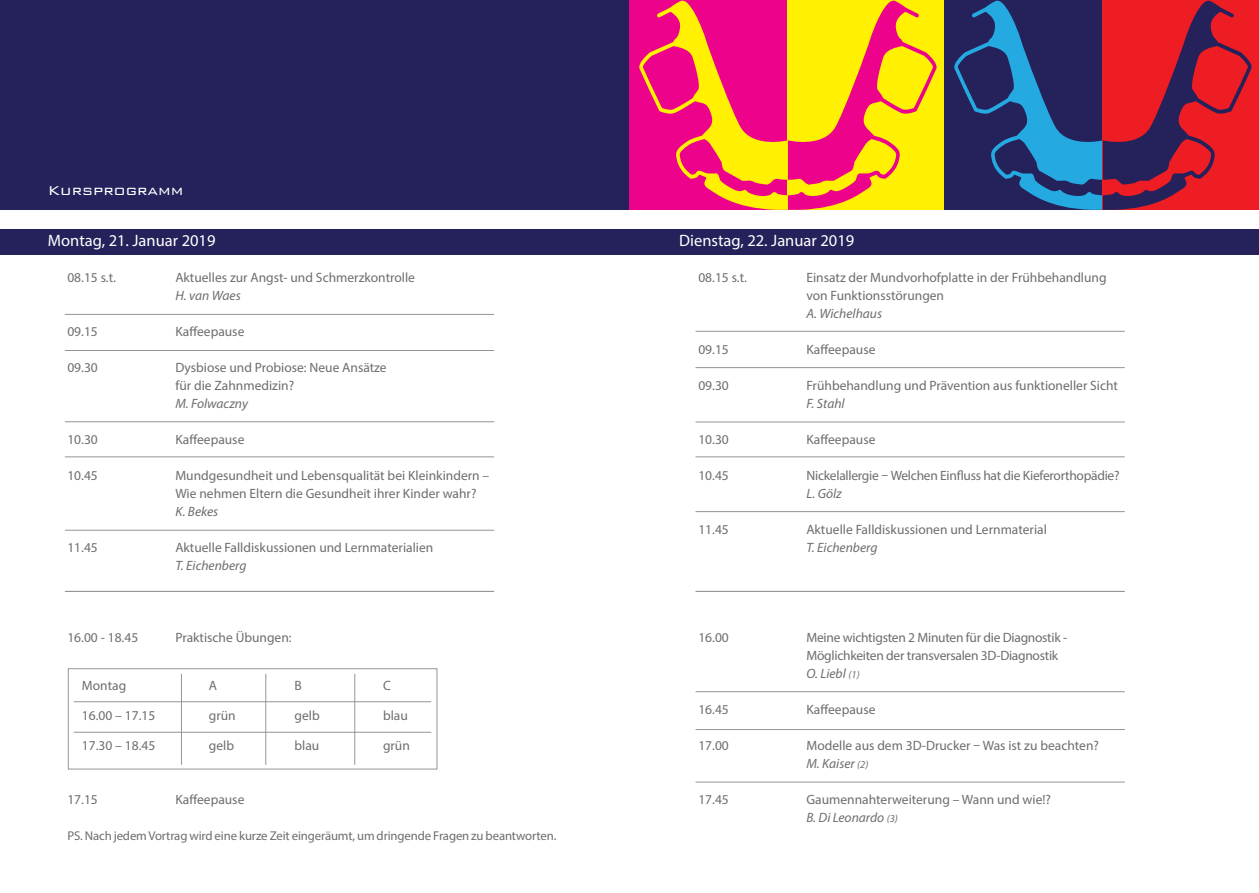
<style>
.page{position:relative;width:1259px;height:893px;background:#fff}
.page>*{position:absolute;margin:0;border:0;box-sizing:border-box;transform-origin:0 0}
.t1{font:300 17.1px "Bank Gothic";color:#fff}
.t2{font:16.5px "Myriad Pro";color:#fff}
.t3{font:13.5px/18px "Myriad Pro";color:#6c6d70}
.t4{font:13.5px/18px "Myriad Pro";letter-spacing:-.02em;color:#6c6d70}
.t5{font:italic 13.5px "Myriad Pro";color:#6c6d70}
.t6{font:12.75px "Myriad Pro";letter-spacing:-.01em;color:#6c6d70}
.s1{font-size:13.5px}
.s2{font-style:italic}
.s3{font-style:italic;font-size:10.5px}
</style>
<div class="page">
<div style="left:0;top:0;width:1258px;height:210px;background:#24215b"></div>
<div style="left:629px;top:0;width:159px;height:210px;background:#ed028c"></div>
<div style="left:788px;top:0;width:156px;height:210px;background:#fff101"></div>
<div style="left:1103px;top:0;width:155px;height:210px;background:#ee1d23"></div>
<svg style="left:639px;top:0;width:298px;height:210px"></svg>
<svg style="left:954px;top:0;width:298px;height:210px"></svg>
<div style="left:0;top:229px;width:1258px;height:25px;background:#24215b"></div>
<hr style="left:695px;top:331px;width:429px;height:1px;background:#939598">
<hr style="left:695px;top:422px;width:429px;height:1px;background:#939598">
<hr style="left:65px;top:591px;width:429px;height:1px;background:#939598">
<hr style="left:695px;top:591px;width:429px;height:1px;background:#939598">
<hr style="left:695px;top:457px;width:429px;height:1px;background:#939598">
<hr style="left:695px;top:511px;width:429px;height:1px;background:#939598">
<hr style="left:695px;top:729px;width:429px;height:1px;background:#939598">
<hr style="left:695px;top:691px;width:429px;height:1px;background:#939598">
<hr style="left:695px;top:782px;width:429px;height:1px;background:#939598">
<hr style="left:695px;top:367px;width:429px;height:1px;background:#939598">
<hr style="left:65px;top:314px;width:429px;height:1px;background:#939598">
<hr style="left:65px;top:350px;width:429px;height:1px;background:#939598">
<hr style="left:65px;top:421px;width:429px;height:1px;background:#939598">
<hr style="left:65px;top:457px;width:429px;height:1px;background:#939598">
<hr style="left:65px;top:530px;width:429px;height:1px;background:#939598">
<div style="left:68px;top:668px;width:369px;height:101px;border:1px solid #939598"></div>
<hr style="left:74px;top:701px;width:357px;height:1px;background:#939598">
<hr style="left:181px;top:674px;width:1px;height:91px;background:#939598">
<hr style="left:265px;top:674px;width:1px;height:91px;background:#939598">
<hr style="left:354px;top:674px;width:1px;height:91px;background:#939598">
<hr style="left:74px;top:732px;width:357px;height:1px;background:#939598">
<p class="t1" style="left:48px;top:182px;width:137px">Kursprogramm</p>
<p class="t2" style="left:48px;top:231px;width:169px">Montag, 21. Januar 2019</p>
<p class="t2" style="left:679px;top:231px;width:176px">Dienstag, 22. Januar 2019</p>
<p class="t3" style="left:67px;top:269px;width:50px">08.15 s.t.</p>
<p class="t3" style="left:175px;top:269px;width:241px">Aktuelles zur Angst- und Schmerzkontrolle</p>
<p class="t5" style="left:175px;top:287px;width:67px">H. van Waes</p>
<p class="t3" style="left:67px;top:323px;width:32px">09.15</p>
<p class="t3" style="left:175px;top:323px;width:70px">Kaffeepause</p>
<p class="t3" style="left:67px;top:359px;width:32px">09.30</p>
<p class="t3" style="left:175px;top:359px;width:213px">Dysbiose und Probiose: Neue Ansätze für die Zahnmedizin?</p>
<p class="t5" style="left:175px;top:395px;width:74px">M. Folwaczny</p>
<p class="t3" style="left:67px;top:431px;width:32px">10.30</p>
<p class="t3" style="left:175px;top:431px;width:70px">Kaffeepause</p>
<p class="t3" style="left:67px;top:467px;width:32px">10.45</p>
<p class="t3" style="left:175px;top:467px;width:315px">Mundgesundheit und Lebensqualität bei Kleinkindern –<br>Wie nehmen Eltern die Gesundheit ihrer Kinder wahr?</p>
<p class="t5" style="left:175px;top:503px;width:44px">K. Bekes</p>
<p class="t3" style="left:67px;top:539px;width:32px">11.45</p>
<p class="t3" style="left:175px;top:539px;width:259px">Aktuelle Falldiskussionen und Lernmaterialien</p>
<p class="t5" style="left:175px;top:557px;width:72px">T. Eichenberg</p>
<p class="t3" style="left:67px;top:629px;width:72px">16.00 - 18.45</p>
<p class="t3" style="left:175px;top:629px;width:118px">Praktische Übungen:</p>
<p class="t3" style="left:82px;top:676px;width:46px">Montag</p>
<p class="t3" style="left:82px;top:706px;width:75px">16.00 – 17.15</p>
<p class="t3" style="left:82px;top:736px;width:75px">17.30 – 18.45</p>
<p class="t3" style="left:209px;top:676px;width:10px">A</p>
<p class="t3" style="left:294px;top:676px;width:9px">B</p>
<p class="t3" style="left:383px;top:676px;width:9px">C</p>
<p class="t3" style="left:209px;top:706px;width:28px">grün</p>
<p class="t3" style="left:294px;top:706px;width:27px">gelb</p>
<p class="t3" style="left:383px;top:706px;width:26px">blau</p>
<p class="t3" style="left:209px;top:736px;width:27px">gelb</p>
<p class="t3" style="left:294px;top:736px;width:26px">blau</p>
<p class="t3" style="left:383px;top:736px;width:28px">grün</p>
<p class="t3" style="left:67px;top:791px;width:32px">17.15</p>
<p class="t3" style="left:175px;top:791px;width:70px">Kaffeepause</p>
<p class="t6" style="left:67px;top:828px;width:490px">PS. Nach jedem Vortrag wird eine kurze Zeit eingeräumt, um dringende Fragen zu beantworten<span class="s1">.</span></p>
<p class="t3" style="left:698px;top:268px;width:50px">08.15 s.t.</p>
<p class="t3" style="left:806px;top:268px;width:302px">Einsatz der Mundvorhofplatte in der Frühbehandlung von Funktionsstörungen</p>
<p class="t5" style="left:806px;top:305px;width:77px">A. Wichelhaus</p>
<p class="t3" style="left:698px;top:340px;width:32px">09.15</p>
<p class="t3" style="left:806px;top:340px;width:70px">Kaffeepause</p>
<p class="t3" style="left:698px;top:376px;width:32px">09.30</p>
<p class="t3" style="left:806px;top:376px;width:313px">Frühbehandlung und Prävention aus funktioneller Sicht</p>
<p class="t5" style="left:806px;top:395px;width:40px">F. Stahl</p>
<p class="t3" style="left:698px;top:430px;width:32px">10.30</p>
<p class="t3" style="left:806px;top:430px;width:70px">Kaffeepause</p>
<p class="t3" style="left:698px;top:466px;width:32px">10.45</p>
<p class="t4" style="left:806px;top:466px;width:315px">Nickelallergie – Welchen Einfluss hat die Kieferorthopädie?</p>
<p class="t5" style="left:806px;top:485px;width:37px">L. Gölz</p>
<p class="t3" style="left:698px;top:520px;width:32px">11.45</p>
<p class="t3" style="left:806px;top:520px;width:242px">Aktuelle Falldiskussionen und Lernmaterial</p>
<p class="t5" style="left:806px;top:539px;width:72px">T. Eichenberg</p>
<p class="t3" style="left:698px;top:628px;width:32px">16.00</p>
<p class="t4" style="left:806px;top:628px;width:262px">Meine wichtigsten 2 Minuten für die Diagnostik -<br>Möglichkeiten der transversalen 3D-Diagnostik<br><span class="s2">O. Liebl</span> <span class="s3">(1)</span></p>
<p class="t3" style="left:698px;top:700px;width:32px">16.45</p>
<p class="t3" style="left:806px;top:700px;width:70px">Kaffeepause</p>
<p class="t3" style="left:698px;top:736px;width:32px">17.00</p>
<p class="t3" style="left:806px;top:736px;width:294px">Modelle aus dem 3D-Drucker – Was ist zu beachten?<br><span class="s2">M. Kaiser</span> <span class="s3">(2)</span></p>
<p class="t3" style="left:698px;top:790px;width:32px">17.45</p>
<p class="t3" style="left:806px;top:790px;width:246px">Gaumennahterweiterung – Wann und wie!?<br><span class="s2">B. Di Leonardo</span> <span class="s3">(3)</span></p>
</div>
